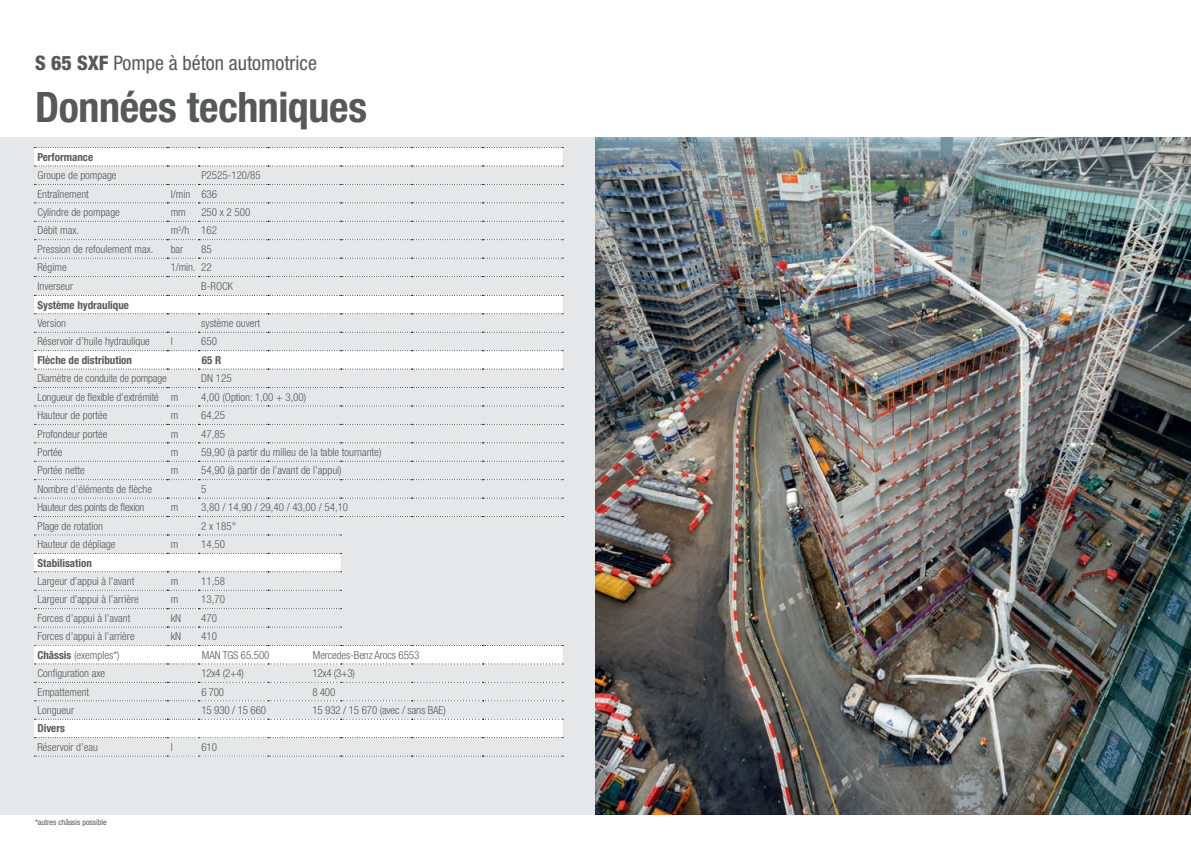
<style>
.page{position:relative;width:1191px;height:842px;background:#fff}
.page>*{position:absolute;margin:0;border:0;box-sizing:border-box;transform-origin:0 0}
.t1{font:700 condensed 42px "Helvetica Neue LT Std";letter-spacing:-.01em;color:#57585a}
.t2{font:condensed 20px "Helvetica Neue LT Std";color:#57585a}
.t3{font:300 condensed 11px "Helvetica Neue LT Std";color:#57585a}
.t4{font:700 condensed 11px "Helvetica Neue LT Std";color:#57585a}
.t5{font:300 condensed 11px "Helvetica Neue LT Std";letter-spacing:-.02em;color:#57585a}
.t6{font:condensed 8px "Helvetica Neue LT Std";color:#57585a}
.s1{font-weight:800}
.s2{font-weight:700}
</style>
<div class="page">
<div style="left:0;top:137px;width:595px;height:678px;background:#e6e7e9"></div>
<svg style="left:34px;top:148px;width:528px;height:589px"></svg>
<svg style="left:34px;top:147px;width:529px;height:1px"></svg>
<svg style="left:34px;top:166px;width:529px;height:1px"></svg>
<svg style="left:34px;top:184px;width:529px;height:1px"></svg>
<svg style="left:34px;top:202px;width:529px;height:1px"></svg>
<svg style="left:34px;top:221px;width:529px;height:1px"></svg>
<svg style="left:34px;top:239px;width:529px;height:1px"></svg>
<svg style="left:34px;top:258px;width:529px;height:1px"></svg>
<svg style="left:34px;top:276px;width:529px;height:1px"></svg>
<svg style="left:34px;top:295px;width:529px;height:1px"></svg>
<svg style="left:34px;top:313px;width:529px;height:1px"></svg>
<svg style="left:34px;top:332px;width:529px;height:1px"></svg>
<svg style="left:34px;top:350px;width:529px;height:1px"></svg>
<svg style="left:34px;top:369px;width:529px;height:1px"></svg>
<svg style="left:34px;top:387px;width:529px;height:1px"></svg>
<svg style="left:34px;top:406px;width:529px;height:1px"></svg>
<svg style="left:34px;top:424px;width:529px;height:1px"></svg>
<svg style="left:34px;top:442px;width:529px;height:1px"></svg>
<svg style="left:34px;top:461px;width:529px;height:1px"></svg>
<svg style="left:34px;top:479px;width:529px;height:1px"></svg>
<svg style="left:34px;top:498px;width:529px;height:1px"></svg>
<svg style="left:34px;top:663px;width:529px;height:1px"></svg>
<svg style="left:34px;top:682px;width:529px;height:1px"></svg>
<svg style="left:34px;top:700px;width:529px;height:1px"></svg>
<svg style="left:34px;top:719px;width:529px;height:1px"></svg>
<svg style="left:34px;top:516px;width:529px;height:130px"></svg>
<svg style="left:34px;top:737px;width:529px;height:1px"></svg>
<svg style="left:34px;top:756px;width:529px;height:1px"></svg>
<img style="left:595px;top:137px;width:596px;height:678px">
<h2 class="t2" style="left:35px;top:51px;width:283px"><span class="s1">S 65 SXF</span> Pompe à béton automotrice</h2>
<h1 class="t1" style="left:35px;top:82px;width:333px">Données techniques</h1>
<p class="t4" style="left:37px;top:150px;width:57px">Performance</p>
<p class="t3" style="left:37px;top:169px;width:81px">Groupe de pompage</p>
<p class="t3" style="left:201px;top:169px;width:61px">P2525-120/85</p>
<p class="t3" style="left:37px;top:187px;width:53px">Entraînement</p>
<p class="t3" style="left:171px;top:187px;width:48px">l/min 636</p>
<p class="t3" style="left:37px;top:206px;width:84px">Cylindre de pompage</p>
<p class="t3" style="left:171px;top:206px;width:17px">mm</p>
<p class="t3" style="left:201px;top:206px;width:50px">250 x 2 500</p>
<p class="t3" style="left:37px;top:224px;width:43px">Débit max.</p>
<p class="t3" style="left:171px;top:224px;width:48px">m<sup>3</sup>/h 162</p>
<p class="t3" style="left:37px;top:243px;width:118px">Pression de refoulement max.</p>
<p class="t3" style="left:171px;top:243px;width:14px">bar</p>
<p class="t3" style="left:201px;top:243px;width:12px">85</p>
<p class="t3" style="left:37px;top:261px;width:31px">Régime</p>
<p class="t3" style="left:171px;top:261px;width:43px">1/min. 22</p>
<p class="t3" style="left:37px;top:280px;width:37px">Inverseur</p>
<p class="t3" style="left:201px;top:280px;width:33px">B-ROCK</p>
<p class="t4" style="left:37px;top:298px;width:93px">Système hydraulique</p>
<p class="t3" style="left:37px;top:317px;width:30px">Version</p>
<p class="t3" style="left:201px;top:317px;width:60px">système ouvert</p>
<p class="t3" style="left:37px;top:335px;width:114px">Réservoir d’huile hydraulique</p>
<p class="t3" style="left:171px;top:335px;width:4px">l</p>
<p class="t3" style="left:201px;top:335px;width:17px">650</p>
<p class="t4" style="left:37px;top:353px;width:96px">Flèche de distribution</p>
<p class="t4" style="left:202px;top:353px;width:21px">65 R</p>
<p class="t3" style="left:37px;top:372px;width:131px">Diamètre de conduite de pompage</p>
<p class="t3" style="left:201px;top:372px;width:32px">DN 125</p>
<p class="t3" style="left:37px;top:390px;width:142px">Longueur de flexible d’extrémité m</p>
<p class="t3" style="left:201px;top:390px;width:106px">4,00 (Option: 1,00 + 3,00)</p>
<p class="t3" style="left:37px;top:409px;width:72px">Hauteur de portée</p>
<p class="t3" style="left:171px;top:409px;width:9px">m</p>
<p class="t3" style="left:201px;top:409px;width:25px">64,25</p>
<p class="t3" style="left:37px;top:427px;width:72px">Profondeur portée</p>
<p class="t3" style="left:171px;top:427px;width:9px">m</p>
<p class="t3" style="left:201px;top:427px;width:25px">47,85</p>
<p class="t3" style="left:37px;top:446px;width:27px">Portée</p>
<p class="t3" style="left:171px;top:446px;width:9px">m</p>
<p class="t3" style="left:201px;top:446px;width:182px">59,90 (à partir du milieu de la table tournante)</p>
<p class="t3" style="left:37px;top:464px;width:49px">Portée nette</p>
<p class="t3" style="left:171px;top:464px;width:9px">m</p>
<p class="t3" style="left:201px;top:464px;width:142px">54,90 (à partir de l’avant de l’appui)</p>
<p class="t3" style="left:37px;top:483px;width:116px">Nombre d’éléments de flèche</p>
<p class="t3" style="left:201px;top:483px;width:7px">5</p>
<p class="t5" style="left:37px;top:501px;width:109px">Hauteur des points de flexion</p>
<p class="t3" style="left:171px;top:501px;width:9px">m</p>
<p class="t3" style="left:201px;top:501px;width:148px">3,80 / 14,90 / 29,40 / 43,00 / 54,10</p>
<p class="t3" style="left:37px;top:519px;width:67px">Plage de rotation</p>
<p class="t3" style="left:201px;top:519px;width:36px">2 x 185°</p>
<p class="t3" style="left:37px;top:538px;width:80px">Hauteur de dépliage</p>
<p class="t3" style="left:171px;top:538px;width:9px">m</p>
<p class="t3" style="left:201px;top:538px;width:25px">14,50</p>
<p class="t4" style="left:37px;top:556px;width:56px">Stabilisation</p>
<p class="t3" style="left:37px;top:575px;width:99px">Largeur d’appui à l’avant</p>
<p class="t3" style="left:171px;top:575px;width:9px">m</p>
<p class="t3" style="left:201px;top:575px;width:25px">11,58</p>
<p class="t3" style="left:37px;top:593px;width:103px">Largeur d’appui à l’arrière</p>
<p class="t3" style="left:171px;top:593px;width:9px">m</p>
<p class="t3" style="left:201px;top:593px;width:25px">13,70</p>
<p class="t3" style="left:37px;top:612px;width:95px">Forces d’appui à l’avant</p>
<p class="t3" style="left:171px;top:612px;width:12px">kN</p>
<p class="t3" style="left:201px;top:612px;width:17px">470</p>
<p class="t3" style="left:37px;top:630px;width:99px">Forces d’appui à l’arrière</p>
<p class="t3" style="left:171px;top:630px;width:12px">kN</p>
<p class="t3" style="left:201px;top:630px;width:17px">410</p>
<p class="t3" style="left:37px;top:648px;width:84px"><span class="s2">Châssis</span> (exemples*)</p>
<p class="t3" style="left:202px;top:648px;width:69px">MAN TGS 65.500</p>
<p class="t3" style="left:313px;top:648px;width:108px">Mercedes-Benz Arocs 6553</p>
<p class="t3" style="left:37px;top:667px;width:69px">Configuration axe</p>
<p class="t3" style="left:201px;top:667px;width:44px">12x4 (2+4)</p>
<p class="t3" style="left:312px;top:667px;width:44px">12x4 (3+3)</p>
<p class="t3" style="left:37px;top:685px;width:53px">Empattement</p>
<p class="t3" style="left:201px;top:685px;width:24px">6 700</p>
<p class="t3" style="left:312px;top:685px;width:24px">8 400</p>
<p class="t3" style="left:37px;top:704px;width:38px">Longueur</p>
<p class="t3" style="left:201px;top:704px;width:66px">15 930 / 15 660</p>
<p class="t3" style="left:312px;top:704px;width:135px">15 932 / 15 670 (avec / sans BAE)</p>
<p class="t4" style="left:37px;top:722px;width:29px">Divers</p>
<p class="t3" style="left:37px;top:741px;width:62px">Réservoir d’eau</p>
<p class="t3" style="left:171px;top:741px;width:4px">l</p>
<p class="t3" style="left:201px;top:741px;width:17px">610</p>
<p class="t6" style="left:35px;top:817px;width:73px">*autres châssis possible</p>
</div>
